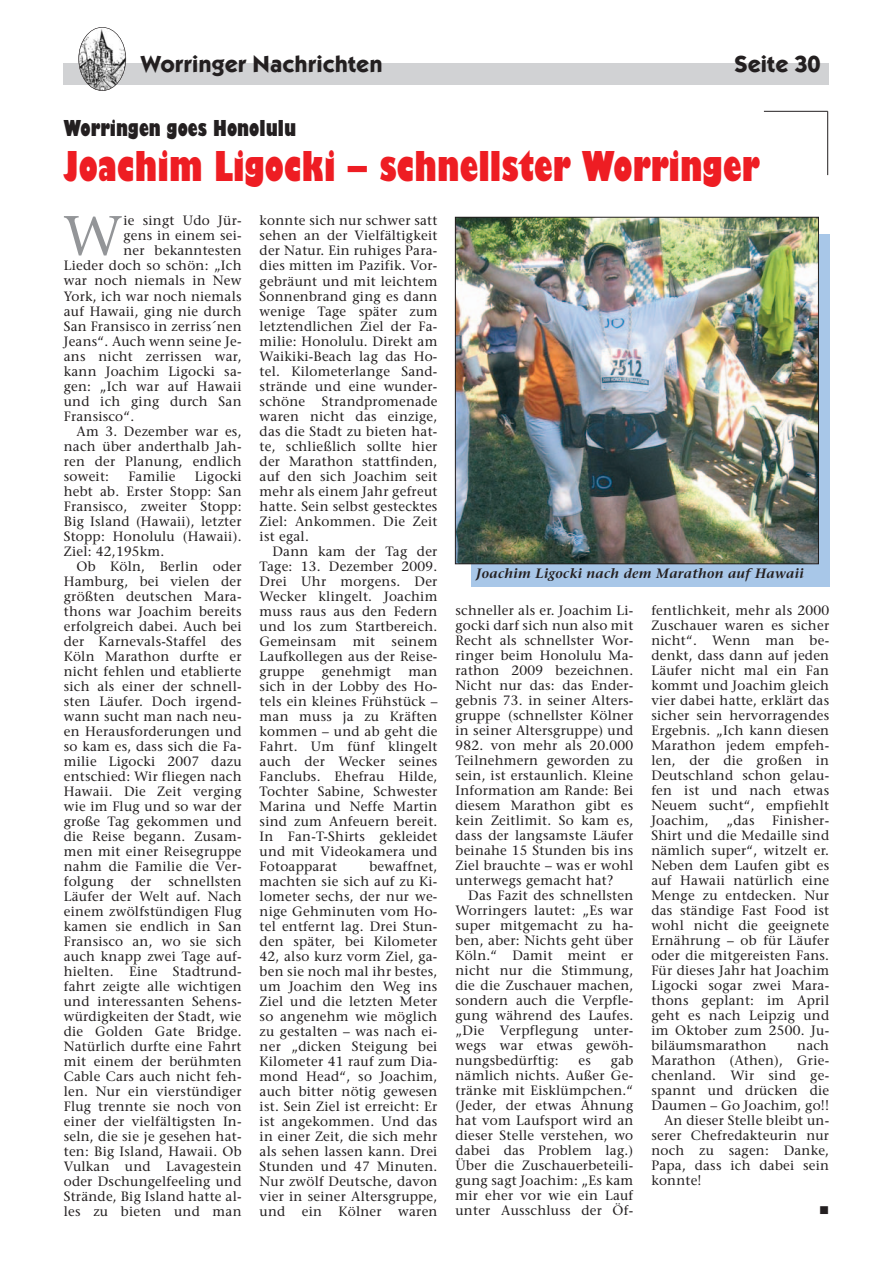
<style>
.page{position:relative;width:893px;height:1263px;background:#fff}
.page>*{position:absolute;margin:0;border:0;box-sizing:border-box;transform-origin:0 0}
.t1{font:56.25px "Stone Serif";color:#939598}
.t2{font:800 condensed 45px "Giltus T";color:#ee1d23}
.t3{font:700 24px "Kabel Itc T";color:#231f20}
.t4{font:800 condensed 24px "Giltus T";color:#231f20}
.t5{font:13.5px/15px "Stone Serif";letter-spacing:.015em;color:#231f20;text-align:justify}
.t6{font:italic 600 13.5px "Stone Serif";letter-spacing:.02em;color:#231f20}
.t7{font:13.5px "Wingdings";color:#231f20}
</style>
<div class="page">
<div style="left:64px;top:64px;width:765px;height:21px;background:#d1d2d4"></div>
<img style="left:79px;top:27px;width:47px;height:64px;border-radius:50%">
<div style="left:78px;top:27px;width:48px;height:64px;border:1px solid #231f20;border-radius:50%"></div>
<hr style="left:764px;top:111px;width:64px;height:1px;background:#231f20">
<hr style="left:827px;top:111px;width:1px;height:64px;background:#231f20">
<div style="left:471px;top:234px;width:358px;height:353px;background:#a8c7e8"></div>
<img style="left:457px;top:219px;width:360px;height:343px">
<div style="left:455px;top:217px;width:364px;height:347px;border:1px solid #231f20"></div>
<h3 class="t3" style="left:140px;top:49px;width:244px">Worringer Nachrichten</h3>
<h3 class="t3" style="left:734px;top:49px;width:88px">Seite 30</h3>
<h3 class="t4" style="left:64px;top:114px;width:234px">Worringen goes Honolulu</h3>
<h2 class="t2" style="left:64px;top:139px;width:697px">Joachim Ligocki – schnellster Worringer</h2>
<h1 class="t1" style="left:63px;top:214px;width:61px">W</h1>
<p class="t5" style="left:123px;top:215px;width:120px">ie singt Udo Jür-</p>
<p class="t5" style="left:123px;top:230px;width:120px">gens in einem sei-</p>
<p class="t5" style="left:123px;top:245px;width:120px">ner bekanntesten</p>
<p class="t5" style="left:64px;top:260px;width:179px">Lieder doch so schön: „Ich</p>
<p class="t5" style="left:64px;top:275px;width:179px">war noch niemals in New</p>
<p class="t5" style="left:64px;top:290px;width:179px">York, ich war noch niemals</p>
<p class="t5" style="left:64px;top:305px;width:179px">auf Hawaii, ging nie durch</p>
<p class="t5" style="left:64px;top:320px;width:179px">San Fransisco in zerriss´nen</p>
<p class="t5" style="left:64px;top:335px;width:179px">Jeans“. Auch wenn seine Je-</p>
<p class="t5" style="left:64px;top:350px;width:179px">ans nicht zerrissen war,</p>
<p class="t5" style="left:64px;top:365px;width:179px">kann Joachim Ligocki sa-</p>
<p class="t5" style="left:64px;top:380px;width:179px">gen: „Ich war auf Hawaii</p>
<p class="t5" style="left:64px;top:395px;width:179px">und ich ging durch San</p>
<p class="t5" style="left:64px;top:410px;width:72px">Fransisco“.</p>
<p class="t5" style="left:77px;top:425px;width:167px">Am 3. Dezember war es,</p>
<p class="t5" style="left:64px;top:440px;width:179px">nach über anderthalb Jah-</p>
<p class="t5" style="left:64px;top:455px;width:179px">ren der Planung, endlich</p>
<p class="t5" style="left:64px;top:470px;width:47px">soweit:</p>
<p class="t5" style="left:128px;top:470px;width:49px">Familie</p>
<p class="t5" style="left:64px;top:470px;width:179px;text-indent:131px">Ligocki hebt ab. Erster Stopp: San Fransisco, zweiter Stopp:<br>Big Island (Hawaii), letzter Stopp: Honolulu (Hawaii).<br>Ziel: 42,195km.</p>
<p class="t5" style="left:64px;top:560px;width:179px;text-indent:13px">Ob Köln, Berlin oder Hamburg, bei vielen der größten deutschen Mara&shy;thons war Joachim bereits erfolgreich dabei. Auch bei der Karnevals-Staffel des Köln Marathon durfte er nicht fehlen und etablierte sich als einer der schnell&shy;sten Läufer. Doch irgend&shy;wann sucht man nach neu&shy;en Herausforderungen und so kam es, dass sich die Fa&shy;milie Ligocki 2007 dazu entschied: Wir fliegen nach Hawaii. Die Zeit verging wie im Flug und so war der große Tag gekommen und die Reise begann. Zusam&shy;men mit einer Reisegruppe nahm die Familie die Ver&shy;folgung</p>
<p class="t5" style="left:64px;top:875px;width:179px;text-indent:105px">schnellsten Läufer der Welt auf. Nach einem zwölfstündigen Flug kamen sie endlich in San Fransisco an, wo sie sich auch knapp zwei Tage auf&shy;hielten. Eine Stadtrund&shy;fahrt zeigte alle wichtigen und interessanten Sehens&shy;würdigkeiten der Stadt, wie die Golden Gate Bridge.<br>Natürlich durfte eine Fahrt mit einem der berühmten Cable Cars auch nicht feh&shy;len. Nur ein vierstündiger Flug trennte sie noch von einer der vielfältigsten In&shy;seln, die sie je gesehen hat&shy;ten: Big Island, Hawaii. Ob Vulkan und Lavagestein oder Dschungelfeeling und Strände, Big Island hatte al&shy;les zu bieten und man</p>
<p class="t5" style="left:131px;top:875px;width:22px">der</p>
<p class="t5" style="left:260px;top:215px;width:179px">konnte sich nur schwer satt sehen an der Vielfältigkeit der Natur. Ein ruhiges Para&shy;dies mitten im Pazifik. Vor&shy;gebräunt und mit leichtem Sonnenbrand ging es dann wenige Tage später zum letztendlichen Ziel der Fa&shy;milie: Honolulu. Direkt am Waikiki-Beach lag das Ho&shy;tel. Kilometerlange Sand&shy;strände und eine wunder&shy;schöne Strandpromenade waren nicht das einzige, das die Stadt zu bieten hat&shy;te, schließlich sollte hier der Marathon stattfinden, auf den sich Joachim seit mehr als einem Jahr gefreut hatte. Sein selbst gestecktes Ziel: Ankommen. Die Zeit ist egal.</p>
<p class="t5" style="left:260px;top:545px;width:179px;text-indent:13px">Dann kam der Tag der Tage: 13. Dezember 2009.<br>Drei Uhr morgens. Der Wecker klingelt. Joachim muss raus aus den Federn und los zum Startbereich.<br>Gemeinsam mit seinem Laufkollegen aus der Reise&shy;gruppe</p>
<p class="t5" style="left:322px;top:665px;width:71px">genehmigt</p>
<p class="t5" style="left:260px;top:665px;width:179px;text-indent:149px">man sich in der Lobby des Ho&shy;tels ein kleines Frühstück – man muss ja zu Kräften kommen – und ab geht die Fahrt. Um fünf klingelt auch der Wecker seines Fanclubs. Ehefrau Hilde, Tochter Sabine, Schwester Marina und Neffe Martin sind zum Anfeuern bereit.<br>In Fan-T-Shirts gekleidet und mit Videokamera und Fotoapparat</p>
<p class="t5" style="left:260px;top:860px;width:179px;text-indent:110px">bewaffnet, machten sie sich auf zu Ki&shy;lometer sechs, der nur we&shy;nige Gehminuten vom Ho&shy;tel entfernt lag. Drei Stun&shy;den später, bei Kilometer 42, also kurz vorm Ziel, ga&shy;ben sie noch mal ihr bestes, um Joachim den Weg ins Ziel und die letzten Meter so angenehm wie möglich zu gestalten – was nach ei&shy;ner „dicken Steigung bei Kilometer 41 rauf zum Dia&shy;mond Head“, so Joachim, auch bitter nötig gewesen ist. Sein Ziel ist erreicht: Er ist angekommen. Und das in einer Zeit, die sich mehr als sehen lassen kann. Drei Stunden und 47 Minuten.<br>Nur zwölf Deutsche, davon vier in seiner Altersgruppe, und ein Kölner waren</p>
<p class="t6" style="left:476px;top:568px;width:329px">Joachim Ligocki nach dem Marathon auf Hawaii</p>
<p class="t5" style="left:455px;top:604px;width:179px">schneller als er. Joachim Li&shy;gocki darf sich nun also mit Recht als schnellster Wor&shy;ringer beim Honolulu Ma&shy;rathon 2009 bezeichnen.<br>Nicht nur das: das Ender&shy;gebnis 73. in seiner Alters&shy;gruppe (schnellster Kölner in seiner Altersgruppe) und 982. von mehr als 20.000<br>Teilnehmern geworden zu sein, ist erstaunlich. Kleine Information am Rande: Bei diesem Marathon gibt es kein Zeitlimit. So kam es, dass der langsamste Läufer beinahe 15 Stunden bis ins Ziel brauchte – was er wohl unterwegs gemacht hat?</p>
<p class="t5" style="left:455px;top:889px;width:179px;text-indent:13px">Das Fazit des schnellsten Worringers lautet: „Es war super mitgemacht zu ha&shy;ben, aber: Nichts geht über Köln.“ Damit meint er nicht nur die Stimmung, die die Zuschauer machen, sondern auch die Verpfle&shy;gung während des Laufes. „Die Verpflegung unter&shy;wegs war etwas gewöh&shy;nungsbedürftig:</p>
<p class="t5" style="left:455px;top:1054px;width:179px;text-indent:155px">gab nämlich nichts. Außer Ge&shy;tränke mit Eisklümpchen.“ (Jeder, der etwas Ahnung hat vom Laufsport wird an dieser Stelle verstehen, wo dabei das Problem lag.)<br>Über die Zuschauerbeteili&shy;gung sagt Joachim: „Es kam mir eher vor wie ein Lauf unter Ausschluss der Öf-</p>
<p class="t5" style="left:579px;top:1054px;width:14px">es</p>
<p class="t5" style="left:651px;top:604px;width:179px">fentlichkeit, mehr als 2000<br>Zuschauer waren es sicher nicht“. Wenn man be&shy;denkt, dass dann auf jeden Läufer nicht mal ein Fan kommt und Joachim gleich vier dabei hatte, erklärt das sicher sein hervorragendes Ergebnis. „Ich kann diesen Marathon jedem empfeh&shy;len, der die großen in Deutschland schon gelau&shy;fen ist und nach etwas Neuem sucht“, empfiehlt Joachim,</p>
<p class="t5" style="left:651px;top:814px;width:179px;text-indent:121px">Finisher-Shirt und die Medaille sind nämlich super“, witzelt er.<br>Neben dem Laufen gibt es auf Hawaii natürlich eine Menge zu entdecken. Nur das ständige Fast Food ist wohl nicht die geeignete Ernährung – ob für Läufer oder die mitgereisten Fans.<br>Für dieses Jahr hat Joachim Ligocki sogar zwei Mara&shy;thons geplant: im April geht es nach Leipzig und im Oktober zum 2500. Ju&shy;biläumsmarathon</p>
<p class="t5" style="left:727px;top:814px;width:29px">„das</p>
<p class="t5" style="left:797px;top:1039px;width:33px">nach</p>
<p class="t5" style="left:651px;top:1054px;width:179px">Marathon (Athen), Grie-</p>
<p class="t5" style="left:651px;top:1069px;width:179px">chenland. Wir sind ge-</p>
<p class="t5" style="left:651px;top:1084px;width:179px">spannt und drücken die</p>
<p class="t5" style="left:651px;top:1099px;width:179px">Daumen – Go Joachim, go!!</p>
<p class="t5" style="left:664px;top:1114px;width:167px">An dieser Stelle bleibt un-</p>
<p class="t5" style="left:651px;top:1129px;width:179px">serer Chefredakteurin nur</p>
<p class="t5" style="left:651px;top:1144px;width:179px">noch zu sagen: Danke,</p>
<p class="t5" style="left:651px;top:1159px;width:179px">Papa, dass ich dabei sein</p>
<p class="t5" style="left:651px;top:1174px;width:52px">konnte!</p>
<p class="t7" style="left:819px;top:1202px;width:12px">■</p>
</div>
